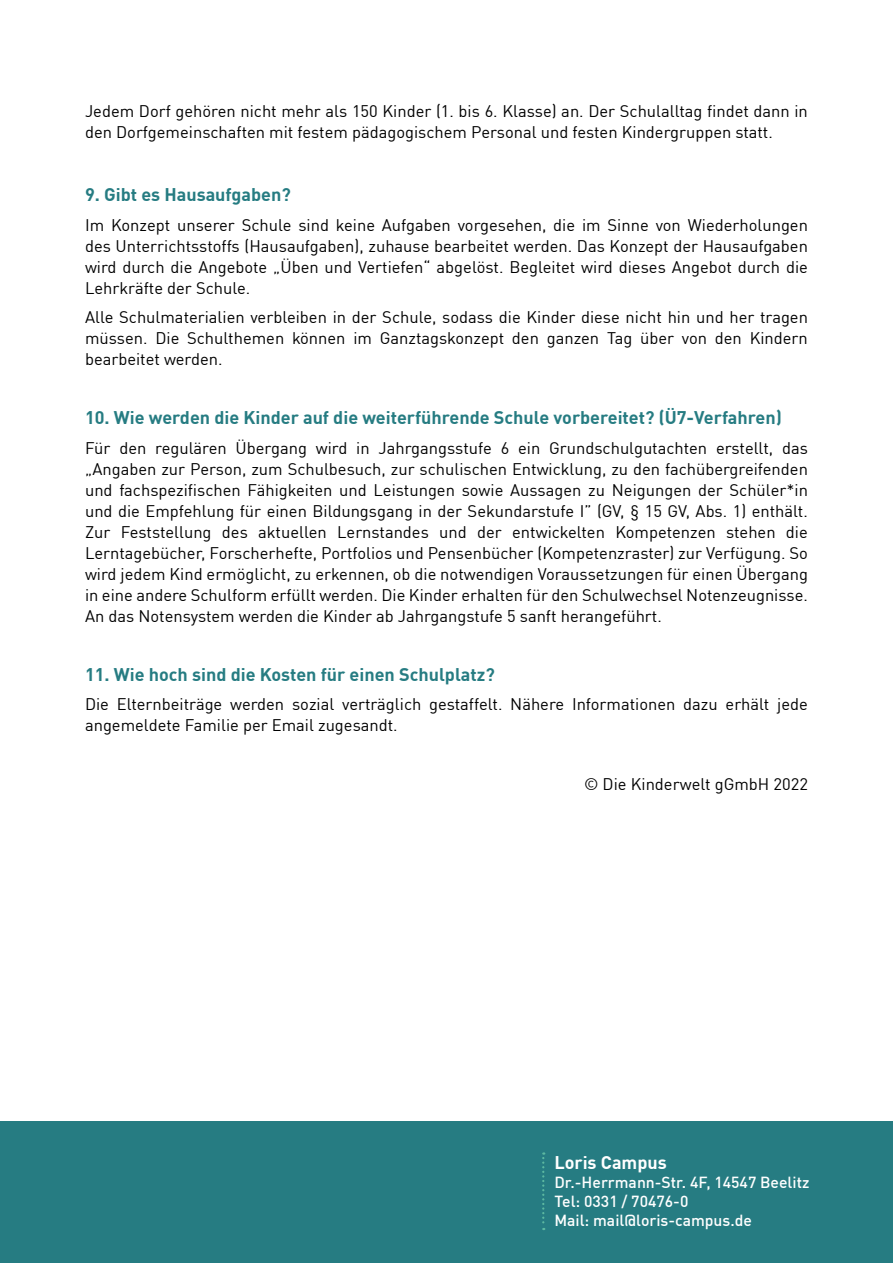
<style>
.page{position:relative;width:893px;height:1263px;background:#fff}
.page>*{position:absolute;margin:0;border:0;box-sizing:border-box;transform-origin:0 0}
.t1{font:700 18px "DINOT";color:#267c82}
.t2{font:700 18px "DINOT";color:#fff}
.t3{font:16.5px/21px "DINOT";color:#000;text-align:justify}
.t4{font:500 15.75px/18.9px "DINOT";color:#fff}
</style>
<div class="page">
<div style="left:0;top:1121px;width:893px;height:142px;background:#267c82"></div>
<svg style="left:542px;top:1152px;width:2px;height:78px"></svg>
<p class="t3" style="left:85px;top:99px;width:724px">Jedem Dorf gehören nicht mehr als 150 Kinder (1. bis 6. Klasse) an. Der Schulalltag findet dann in den Dorfgemeinschaften mit festem pädagogischem Personal und festen Kindergruppen statt.</p>
<p class="t1" style="left:85px;top:181px;width:207px">9. Gibt es Hausaufgaben?</p>
<p class="t3" style="left:85px;top:213px;width:724px">Im Konzept unserer Schule sind keine Aufgaben vorgesehen, die im Sinne von Wiederholungen des Unterrichtsstoffs (Hausaufgaben), zuhause bearbeitet werden. Das Konzept der Hausaufgaben wird durch die Angebote „Üben und Vertiefen“ abgelöst. Begleitet wird dieses Angebot durch die Lehrkräfte der Schule.</p>
<p class="t3" style="left:85px;top:305px;width:724px">Alle Schulmaterialien verbleiben in der Schule, sodass die Kinder diese nicht hin und her tragen müssen. Die Schulthemen können im Ganztagskonzept den ganzen Tag über von den Kindern bearbeitet werden.</p>
<p class="t1" style="left:85px;top:404px;width:698px">10. Wie werden die Kinder auf die weiterführende Schule vorbereitet? (Ü7-Verfahren)</p>
<p class="t3" style="left:85px;top:436px;width:724px">Für den regulären Übergang wird in Jahrgangsstufe 6 ein Grundschulgutachten erstellt, das „Angaben zur Person, zum Schulbesuch, zur schulischen Entwicklung, zu den fachübergreifenden und fachspezifischen Fähigkeiten und Leistungen sowie Aussagen zu Neigungen der Schüler*in und die Empfehlung für einen Bildungsgang in der Sekundarstufe I” (GV, § 15 GV, Abs. 1) enthält.<br>Zur Feststellung des aktuellen Lernstandes und der entwickelten Kompetenzen stehen die Lerntagebücher, Forscherhefte, Portfolios und Pensenbücher (Kompetenzraster) zur Verfügung. So wird jedem Kind ermöglicht, zu erkennen, ob die notwendigen Voraussetzungen für einen Übergang in eine andere Schulform erfüllt werden. Die Kinder erhalten für den Schulwechsel Notenzeugnisse.<br>An das Notensystem werden die Kinder ab Jahrgangstufe 5 sanft herangeführt.</p>
<p class="t1" style="left:85px;top:660px;width:411px">11. Wie hoch sind die Kosten für einen Schulplatz?</p>
<p class="t3" style="left:85px;top:692px;width:724px">Die Elternbeiträge werden sozial verträglich gestaffelt. Nähere Informationen dazu erhält jede angemeldete Familie per Email zugesandt.</p>
<p class="t3" style="left:584px;top:772px;width:225px">© Die Kinderwelt gGmbH 2022</p>
<p class="t2" style="left:554px;top:1148px;width:114px">Loris Campus</p>
<p class="t4" style="left:554px;top:1171px;width:257px">Dr.-Herrmann-Str. 4F, 14547 Beelitz<br>Tel: 0331 / 70476-0<br>Mail: mail@loris-campus.de</p>
</div>
